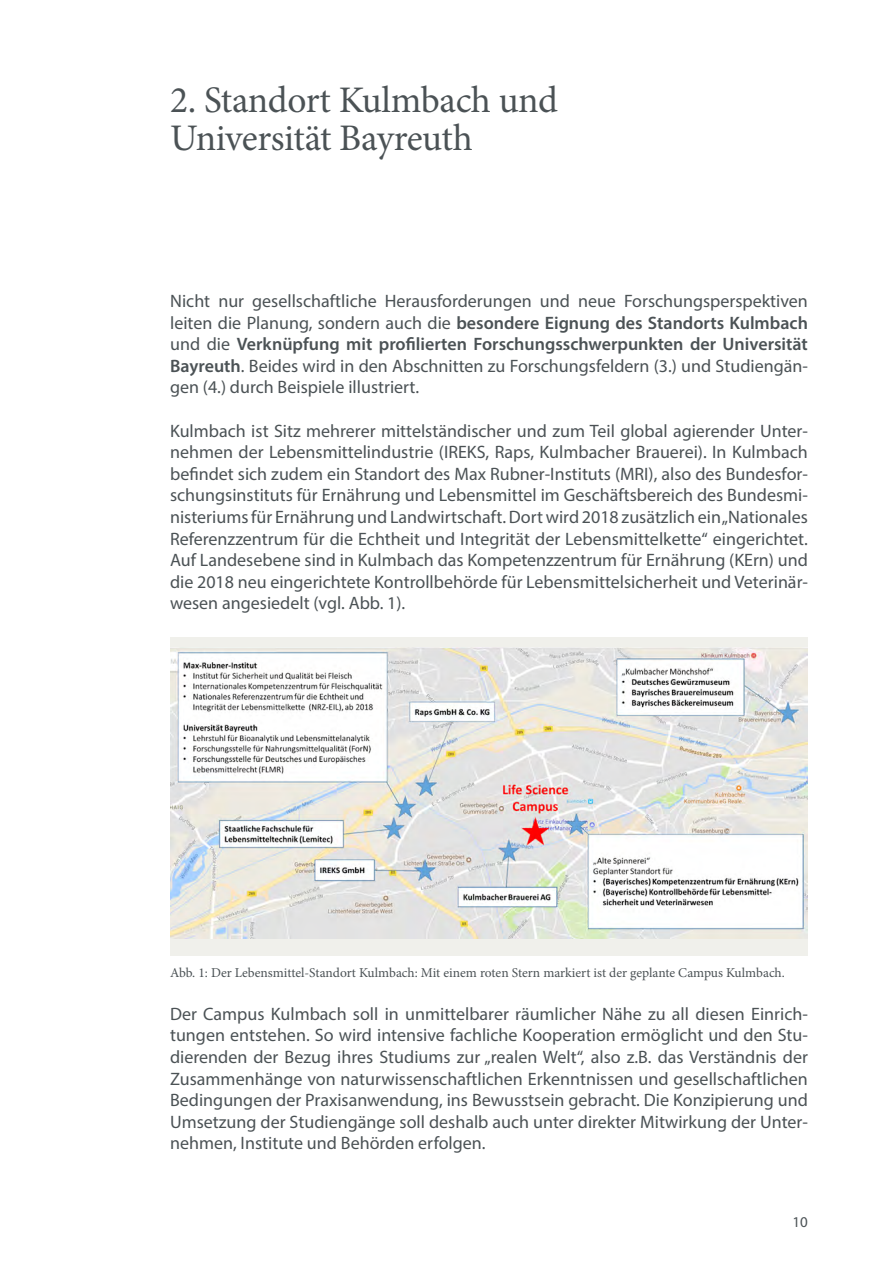
<style>
.page{position:relative;width:893px;height:1263px;background:#fff}
.page>*{position:absolute;margin:0;border:0;box-sizing:border-box;transform-origin:0 0}
.t1{font:37.5px/37.5px "Minion Pro";letter-spacing:-.015em;color:#4b5255}
.t2{font:18px/21.6px "Myriad Pro";color:#4b5255;text-align:justify}
.t3{font:15px "Myriad Pro";color:#4b5255}
.t4{font:13.5px "Minion Pro";letter-spacing:-.005em;color:#4b5255}
.s1{font-weight:600}
</style>
<div class="page">
<div style="left:170px;top:638px;width:638px;height:318px;background:#f0f0eb"></div>
<img style="left:170px;top:648px;width:638px;height:291px">
<h1 class="t1" style="left:170px;top:82px;width:389px">2. Standort Kulmbach und<br>Universität Bayreuth</h1>
<p class="t2" style="left:170px;top:290px;width:639px">Nicht nur gesellschaftliche Herausforderungen und neue Forschungsperspektiven leiten die Planung, sondern auch die <span class="s1">besondere Eignung des Standorts Kulmbach </span>und die <span class="s1">Verknüpfung mit profilierten Forschungsschwerpunkten der Universität Bayreuth</span>. Beides wird in den Abschnitten zu Forschungsfeldern (3.) und Studiengän&shy;gen (4.) durch Beispiele illustriert.</p>
<p class="t2" style="left:170px;top:419px;width:639px">Kulmbach ist Sitz mehrerer mittelständischer und zum Teil global agierender Unter&shy;nehmen der Lebensmittelindustrie (IREKS, Raps, Kulmbacher Brauerei). In Kulmbach befindet sich zudem ein Standort des Max Rubner-Instituts (MRI), also des Bundesfor&shy;schungsinstituts für Ernährung und Lebensmittel im Geschäftsbereich des Bundesmi&shy;nisteriums für Ernährung und Landwirtschaft. Dort wird 2018 zusätzlich ein „Nationales Referenzzentrum für die Echtheit und Integrität der Lebensmittelkette“ eingerichtet.<br>Auf Landesebene sind in Kulmbach das Kompetenzzentrum für Ernährung (KErn) und die 2018 neu eingerichtete Kontrollbehörde für Lebensmittelsicherheit und Veterinär&shy;wesen angesiedelt (vgl. Abb. 1).</p>
<p class="t4" style="left:170px;top:964px;width:616px">Abb. 1: Der Lebensmittel-Standort Kulmbach: Mit einem roten Stern markiert ist der geplante Campus Kulmbach.</p>
<p class="t2" style="left:170px;top:1003px;width:639px">Der Campus Kulmbach soll in unmittelbarer räumlicher Nähe zu all diesen Einrich&shy;tungen entstehen. So wird intensive fachliche Kooperation ermöglicht und den Stu&shy;dierenden der Bezug ihres Studiums zur „realen Welt“, also z.B. das Verständnis der Zusammenhänge von naturwissenschaftlichen Erkenntnissen und gesellschaftlichen Bedingungen der Praxisanwendung, ins Bewusstsein gebracht. Die Konzipierung und Umsetzung der Studiengänge soll deshalb auch unter direkter Mitwirkung der Unter&shy;nehmen, Institute und Behörden erfolgen.</p>
<p class="t3" style="left:792px;top:1213px;width:17px">10</p>
</div>
